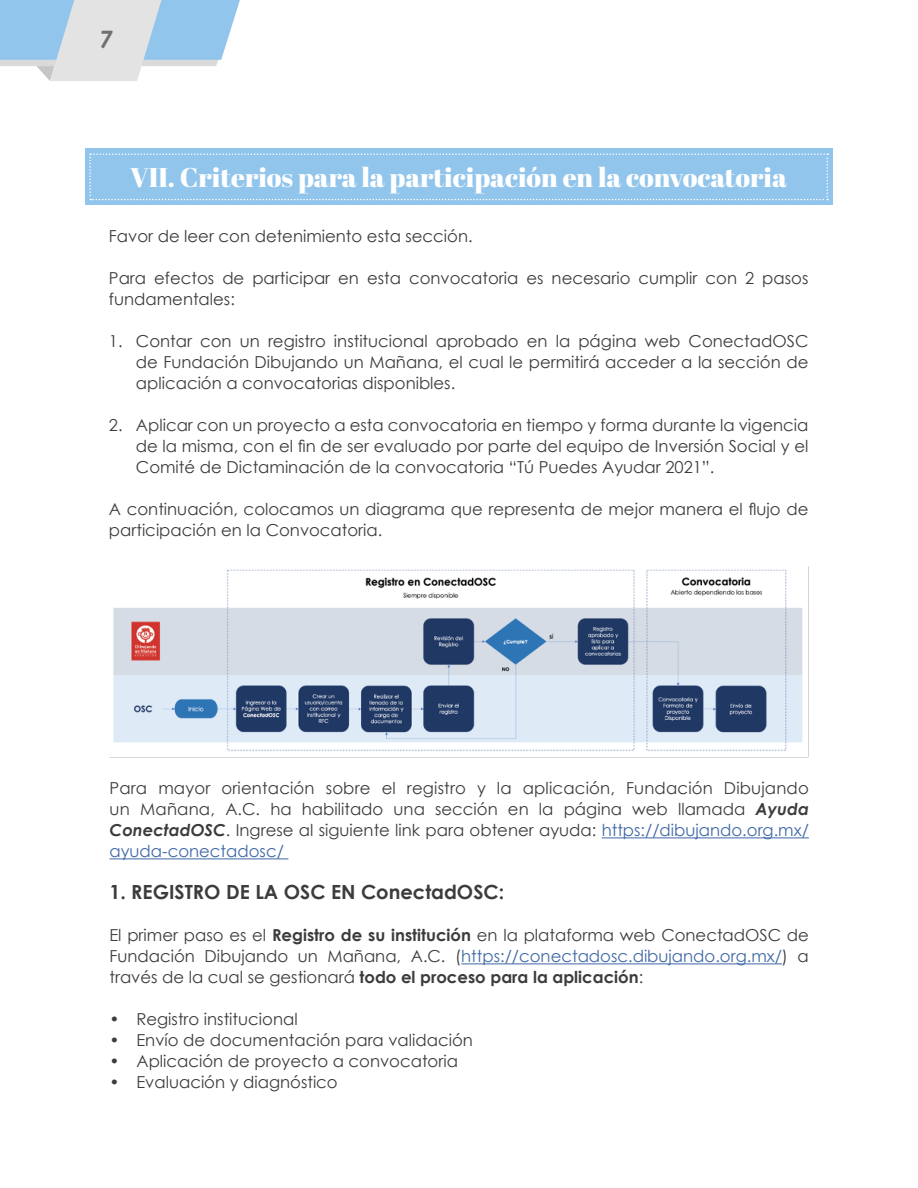
<style>
.page{position:relative;width:918px;height:1188px;background:#fff}
.page>*{position:absolute;margin:0;border:0;box-sizing:border-box;transform-origin:0 0}
.t1{font:27px "Abril Fatface";color:#fff}
.t2{font:italic 700 24px "Century Gothic";color:#706f6f}
.t3{font:700 19.5px "Century Gothic";color:#3c3c3b}
.t4{font:16.5px/21px "Century Gothic";color:#3c3c3b;text-align:justify}
.s1{font-weight:700;font-style:italic}
.s2{color:#3f68a5}
.s3{font-weight:700}
</style>
<div class="page">
<svg style="left:0;top:0;width:240px;height:81px;background:#c2d8ea"></svg>
<div style="left:85px;top:149px;width:748px;height:56px;background:#92c5ec"></div>
<svg style="left:89px;top:153px;width:739px;height:47px"></svg>
<img style="left:109px;top:567px;width:700px;height:191px">
<hr style="left:602px;top:837px;width:207px;height:1px;background:#3f68a5">
<hr style="left:109px;top:858px;width:179px;height:1px;background:#3f68a5">
<hr style="left:461px;top:963px;width:321px;height:1px;background:#3f68a5">
<h2 class="t2" style="left:99px;top:21px;width:15px">7</h2>
<h1 class="t1" style="left:130px;top:158px;width:658px">VII. Criterios para la participación en la convocatoria</h1>
<p class="t4" style="left:109px;top:225px;width:365px">Favor de leer con detenimiento esta sección.</p>
<p class="t4" style="left:109px;top:267px;width:701px">Para efectos de participar en esta convocatoria es necesario cumplir con 2 pasos fundamentales:</p>
<p class="t4" style="left:136px;top:330px;width:674px;text-indent:-27px">1. Contar con un registro institucional aprobado en la página web ConectadOSC de Fundación Dibujando un Mañana, el cual le permitirá acceder a la sección de aplicación a convocatorias disponibles.</p>
<p class="t4" style="left:136px;top:414px;width:674px;text-indent:-27px">2. Aplicar con un proyecto a esta convocatoria en tiempo y forma durante la vigencia de la misma, con el fin de ser evaluado por parte del equipo de Inversión Social y el Comité de Dictaminación de la convocatoria “Tú Puedes Ayudar 2021”.</p>
<p class="t4" style="left:109px;top:498px;width:701px">A continuación, colocamos un diagrama que representa de mejor manera el flujo de participación en la Convocatoria.</p>
<p class="t4" style="left:109px;top:778px;width:701px">Para mayor orientación sobre el registro y la aplicación, Fundación Dibujando un Mañana, A.C. ha habilitado una sección en la página web llamada <span class="s1">Ayuda ConectadOSC</span>. Ingrese al siguiente link para obtener ayuda: <span class="s2">https://dibujando.org.mx/ ayuda-conectadosc/</span></p>
<p class="t3" style="left:109px;top:877px;width:396px">1. REGISTRO DE LA OSC EN ConectadOSC:</p>
<p class="t4" style="left:109px;top:925px;width:701px">El primer paso es el <span class="s3">Registro de su institución</span> en la plataforma web ConectadOSC de Fundación Dibujando un Mañana, A.C. (<span class="s2">https://conectadosc.dibujando.org.mx/</span>) a través de la cual se gestionará <span class="s3">todo el proceso para la aplicación</span>:</p>
<p class="t4" style="left:109px;top:1009px;width:190px">• Registro institucional</p>
<p class="t4" style="left:109px;top:1030px;width:365px">• Envío de documentación para validación</p>
<p class="t4" style="left:109px;top:1051px;width:350px">• Aplicación de proyecto a convocatoria</p>
<p class="t4" style="left:109px;top:1072px;width:230px">• Evaluación y diagnóstico</p>
</div>
